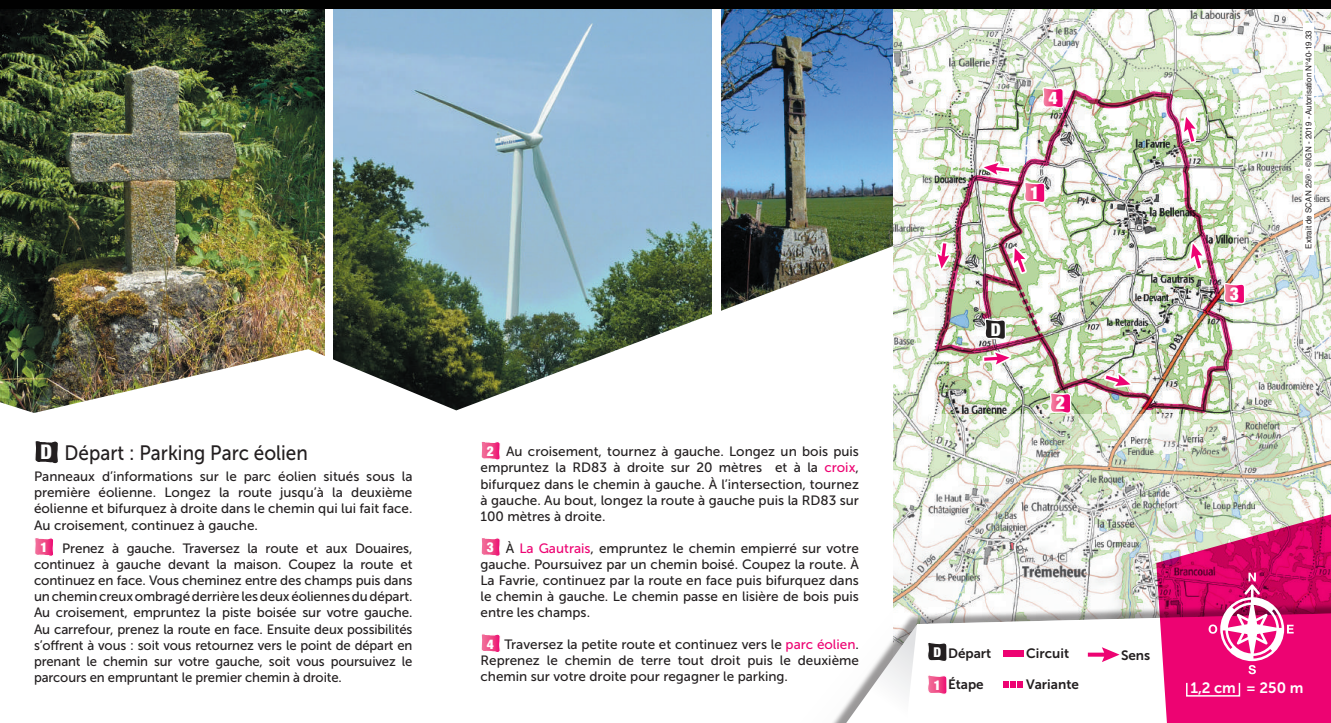
<style>
.page{position:relative;width:1331px;height:723px;background:#fff}
.page>*{position:absolute;margin:0;border:0;box-sizing:border-box;transform-origin:0 0}
.t1{font:20.85px "Museo Sans 500";color:#231f20;scale:.91 1}
.t2{font:900 condensed 17.55px "Helvetica Neue";color:#fff}
.t3{font:15px "Museo Sans 700";color:#fff}
.t4{font:13.5px/16.2px "Museo Sans 500";color:#231f20;text-align:justify}
.t5{font:13.5px "Museo Sans 700";color:#231f20}
.t6{font:8.25px "Helvetica";color:#231f20}
.s1{font-family:"Helvetica Neue";font-weight:900;font-stretch:condensed;font-size:20.1px;color:#fff}
.s2{font-family:"Helvetica Neue";font-weight:900;font-stretch:condensed;color:#fff}
.s3{color:#ed0372}
</style>
<div class="page">
<img style="left:721px;top:9px;width:172px;height:236px">
<img style="left:0;top:9px;width:324px;height:236px">
<img style="left:333px;top:9px;width:379px;height:236px">
<img style="left:0;top:245px;width:893px;height:168px">
<img style="left:893px;top:9px;width:438px;height:593px">
<img style="left:935px;top:90px;width:297px;height:323px">
<svg style="left:1049px;top:392px;width:23px;height:23px"></svg>
<svg style="left:1223px;top:282px;width:23px;height:23px"></svg>
<svg style="left:1041px;top:86px;width:23px;height:24px"></svg>
<svg style="left:931px;top:239px;width:26px;height:35px"></svg>
<img style="left:979px;top:157px;width:67px;height:215px">
<svg style="left:1101px;top:366px;width:34px;height:25px"></svg>
<svg style="left:1186px;top:238px;width:25px;height:35px"></svg>
<svg style="left:1179px;top:112px;width:25px;height:34px"></svg>
<svg style="left:35px;top:441px;width:23px;height:23px"></svg>
<svg style="left:35px;top:538px;width:18px;height:18px"></svg>
<div style="left:0;top:0;width:1331px;height:9px;background:#010101"></div>
<svg style="left:481px;top:442px;width:19px;height:18px"></svg>
<svg style="left:481px;top:538px;width:19px;height:18px"></svg>
<svg style="left:481px;top:634px;width:19px;height:18px"></svg>
<div style="left:1303px;top:24px;width:10px;height:231px;background:#fff"></div>
<div style="left:765px;top:602px;width:566px;height:121px;background:#231f20;opacity:.45"></div>
<svg style="left:846px;top:613px;width:60px;height:110px"></svg>
<svg style="left:906px;top:613px;width:250px;height:110px"></svg>
<svg style="left:1156px;top:501px;width:175px;height:222px;background:#dd3e86"></svg>
<svg style="left:1208px;top:573px;width:86px;height:101px"></svg>
<div style="left:1186px;top:682px;width:54px;height:14px;border:2px solid #fff"></div>
<div style="left:1003px;top:650px;width:20px;height:6px;background:#ed0372"></div>
<svg style="left:1088px;top:647px;width:31px;height:15px"></svg>
<svg style="left:926px;top:641px;width:22px;height:22px"></svg>
<svg style="left:926px;top:674px;width:22px;height:22px"></svg>
<svg style="left:1003px;top:681px;width:20px;height:6px"></svg>
<h1 class="t1" style="left:41px;top:442px;width:295px"><span class="s1">D</span> Départ : Parking Parc éolien</h1>
<p class="t4" style="left:34px;top:468px;width:380px">Panneaux d’informations sur le parc éolien situés sous la première éolienne. Longez la route jusqu’à la deuxième éolienne et bifurquez à droite dans le chemin qui lui fait face.<br>Au croisement, continuez à gauche.</p>
<p class="t4" style="left:34px;top:540px;width:380px;text-indent:6px"><span class="s2">1</span> Prenez à gauche. Traversez la route et aux Douaires, continuez à gauche devant la maison. Coupez la route et continuez en face. Vous cheminez entre des champs puis dans un chemin creux ombragé derrière les deux éoliennes du départ.<br>Au croisement, empruntez la piste boisée sur votre gauche.<br>Au carrefour, prenez la route en face. Ensuite deux possibilités s’offrent à vous : soit vous retournez vers le point de départ en prenant le chemin sur votre gauche, soit vous poursuivez le parcours en empruntant le premier chemin à droite.</p>
<p class="t4" style="left:480px;top:443px;width:380px;text-indent:6px"><span class="s2">2</span> Au croisement, tournez à gauche. Longez un bois puis empruntez la RD83 à droite sur 20 mètres et à la <span class="s3">croix</span>, bifurquez dans le chemin à gauche. À l’intersection, tournez à gauche. Au bout, longez la route à gauche puis la RD83 sur 100 mètres à droite.</p>
<p class="t4" style="left:480px;top:540px;width:380px;text-indent:6px"><span class="s2">3</span> À <span class="s3">La Gautrais</span>, empruntez le chemin empierré sur votre gauche. Poursuivez par un chemin boisé. Coupez la route. À La Favrie, continuez par la route en face puis bifurquez dans le chemin à gauche. Le chemin passe en lisière de bois puis entre les champs.</p>
<p class="t4" style="left:480px;top:636px;width:380px;text-indent:6px"><span class="s2">4</span> Traversez la petite route et continuez vers le <span class="s3">parc éolien</span>.<br>Reprenez le chemin de terre tout droit puis le deuxième chemin sur votre droite pour regagner le parking.</p>
<p class="t2" style="left:1048px;top:87px;width:11px">4</p>
<p class="t2" style="left:1030px;top:182px;width:11px">1</p>
<p class="t2" style="left:991px;top:318px;width:12px">D</p>
<p class="t2" style="left:1056px;top:392px;width:11px">2</p>
<p class="t2" style="left:1230px;top:283px;width:11px">3</p>
<p class="t6" style="left:1302px;top:249px;width:220px;rotate:-90deg">Extrait de SCAN 25® - ©IGN - 2019 - Autorisation N°40-19.33</p>
<p class="t5" style="left:933px;top:646px;width:59px"><span class="s2">D</span> Départ</p>
<p class="t5" style="left:1026px;top:646px;width:44px">Circuit</p>
<p class="t5" style="left:1121px;top:647px;width:31px">Sens</p>
<p class="t5" style="left:934px;top:677px;width:51px"><span class="s2">1</span> Étape</p>
<p class="t5" style="left:1026px;top:677px;width:54px">Variante</p>
<p class="t3" style="left:1191px;top:679px;width:114px">1,2 cm = 250 m</p>
</div>
